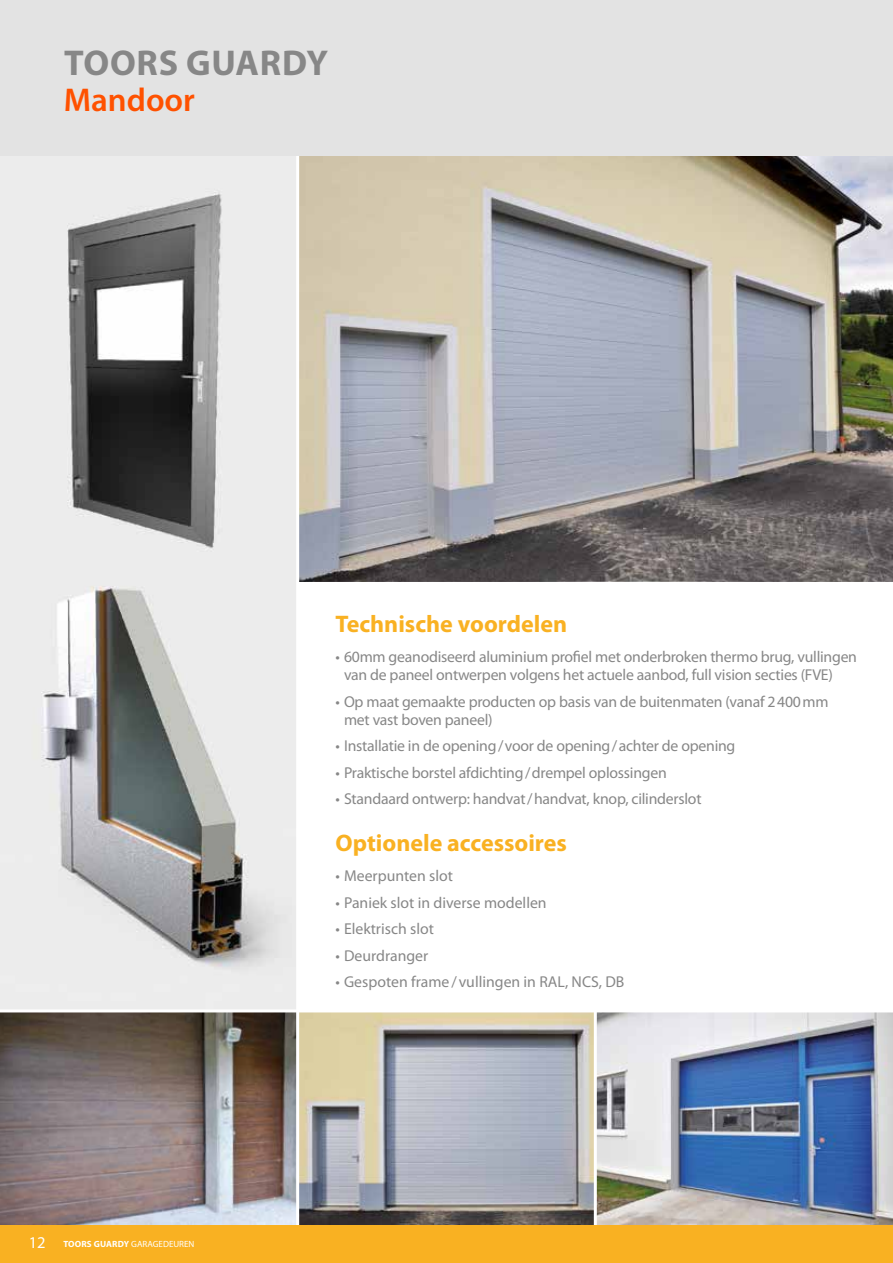
<style>
.page{position:relative;width:893px;height:1263px;background:#fff}
.page>*{position:absolute;margin:0;border:0;box-sizing:border-box;transform-origin:0 0}
.t1{font:700 36px "Myriad Pro";letter-spacing:.02em;color:#878787}
.t2{font:600 33px "Myriad Pro";color:#ff5100}
.t3{font:700 24px "Myriad Pro";color:#f9b122}
.t4{font:15.75px/18px "Myriad Pro";letter-spacing:-.015em;color:#878787}
.t5{font:9px "Myriad Pro";color:#fff}
.s1{font-size:16.5px}
.s2{font-weight:700}
</style>
<div class="page">
<img style="left:0;top:156px;width:296px;height:853px">
<img style="left:0;top:1012px;width:893px;height:213px">
<hr style="left:594px;top:1011px;width:3px;height:217px;background:#fff">
<img style="left:299px;top:156px;width:594px;height:426px">
<hr style="left:296px;top:156px;width:3px;height:1072px;background:#fff">
<div style="left:0;top:1225px;width:893px;height:38px;background:#f9b122"></div>
<div style="left:0;top:0;width:893px;height:156px;background:#e3e3e3"></div>
<h1 class="t1" style="left:64px;top:40px;width:265px">TOORS GUARDY</h1>
<h2 class="t2" style="left:64px;top:79px;width:133px">Mandoor</h2>
<h3 class="t3" style="left:335px;top:608px;width:233px">Technische voordelen</h3>
<p class="t4" style="left:344px;top:648px;width:515px;text-indent:-9px">• 60mm geanodiseerd aluminium profiel met onderbroken thermo brug, vullingen van de paneel ontwerpen volgens het actuele aanbod, full vision secties (FVE)</p>
<p class="t4" style="left:344px;top:692px;width:486px;text-indent:-9px">• Op maat gemaakte producten op basis van de buitenmaten (vanaf 2400mm met vast boven paneel)</p>
<p class="t4" style="left:335px;top:737px;width:401px">• Installatie in de opening/voor de opening/achter de opening</p>
<p class="t4" style="left:335px;top:763px;width:333px">• Praktische borstel afdichting/drempel oplossingen</p>
<p class="t4" style="left:335px;top:790px;width:367px">• Standaard ontwerp: handvat/handvat, knop, cilinderslot</p>
<h3 class="t3" style="left:335px;top:827px;width:233px">Optionele accessoires</h3>
<p class="t5" style="left:29px;top:1239px;width:167px"><span class="s1">12</span> <span class="s2">TOORS GUARDY</span> GARAGEDEUREN</p>
<p class="t4" style="left:335px;top:867px;width:119px">• Meerpunten slot</p>
<p class="t4" style="left:335px;top:893px;width:213px">• Paniek slot in diverse modellen</p>
<p class="t4" style="left:335px;top:920px;width:100px">• Elektrisch slot</p>
<p class="t4" style="left:335px;top:946px;width:94px">• Deurdranger</p>
<p class="t4" style="left:335px;top:973px;width:290px">• Gespoten frame/ vullingen in RAL, NCS, DB</p>
</div>
